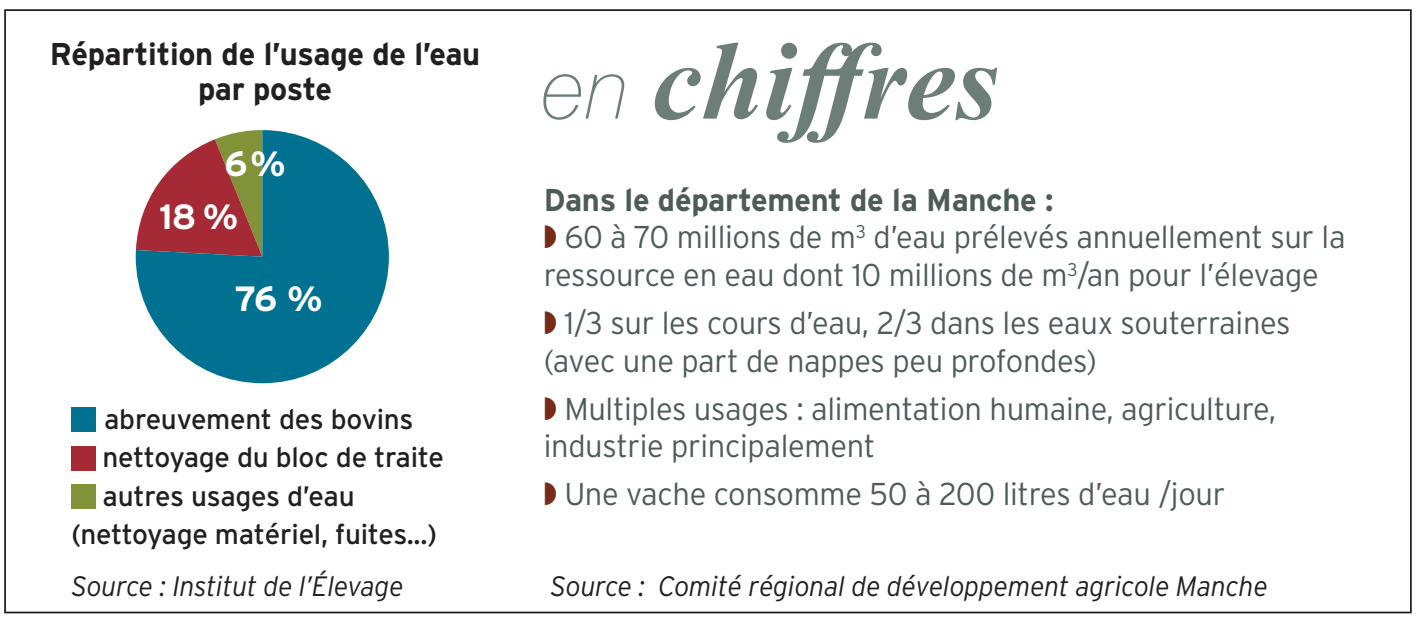
<style>
.page{position:relative;width:1426px;height:624px;background:#fff}
.page>*{position:absolute;margin:0;border:0;box-sizing:border-box;transform-origin:0 0}
.t1{font:italic 700 112px "Times New Roman";color:#6c7e77}
.t2{font:700 35px/52.9px "Interstate";color:#fff}
.t3{font:300 31.5px/37.8px "Interstate";letter-spacing:-.01em;color:#4d5c57}
.t4{font:700 31.5px/35px "Interstate";letter-spacing:-.01em;color:#231f20;text-align:center}
.t5{font:700 31.5px "Interstate";letter-spacing:-.01em;color:#4d5c57}
.t6{font:28px "Interstate";letter-spacing:-.01em;color:#231f20}
.t7{font:italic 300 28px "Interstate";letter-spacing:-.005em;color:#231f20;scale:.95 1}
.s1{font-family:"Swiss 721 BT";font-weight:100;font-size:84px}
</style>
<div class="page">
<svg style="left:136px;top:130px;width:114px;height:114px"></svg>
<svg style="left:136px;top:130px;width:253px;height:253px;background:#26667b"></svg>
<div style="left:71px;top:407px;width:25px;height:25px;background:#007190"></div>
<div style="left:71px;top:446px;width:25px;height:24px;background:#a52a36"></div>
<div style="left:71px;top:484px;width:25px;height:25px;background:#819238"></div>
<p class="t4" style="left:50px;top:36px;width:432px">Répartition de l’usage de l’eau par poste</p>
<p class="t2" style="left:159px;top:137px;width:128px;text-indent:65px">6 %<br>18 %</p>
<p class="t2" style="left:234px;top:272px;width:89px">76 %</p>
<p class="t6" style="left:104px;top:403px;width:311px">abreuvement des bovins</p>
<p class="t6" style="left:103px;top:441px;width:343px">nettoyage du bloc de traite</p>
<p class="t6" style="left:103px;top:480px;width:253px">autres usages d’eau</p>
<p class="t6" style="left:71px;top:518px;width:367px">(nettoyage matériel, fuites...)</p>
<p class="t7" style="left:71px;top:570px;width:351px">Source : Institut de l’Élevage</p>
<h1 class="t1" style="left:541px;top:3px;width:459px"><span class="s1">en</span> chiffres</h1>
<p class="t5" style="left:543px;top:182px;width:511px">Dans le département de la Manche :</p>
<p class="t3" style="left:564px;top:218px;width:782px">60 à 70 millions de m<sup>3</sup> d’eau prélevés annuellement sur la</p>
<p class="t3" style="left:543px;top:256px;width:776px">ressource en eau dont 10 millions de m<sup>3</sup>/an pour l’élevage</p>
<p class="t3" style="left:543px;top:304px;width:748px;text-indent:21px">1/3 sur les cours d’eau, 2/3 dans les eaux souterraines (avec une part de nappes peu profondes)</p>
<p class="t3" style="left:543px;top:389px;width:734px;text-indent:21px">Multiples usages : alimentation humaine, agriculture, industrie principalement</p>
<p class="t3" style="left:564px;top:475px;width:662px">Une vache consomme 50 à 200 litres d’eau /jour</p>
<p class="t7" style="left:550px;top:570px;width:756px">Source : Comité régional de développement agricole Manche</p>
</div>
